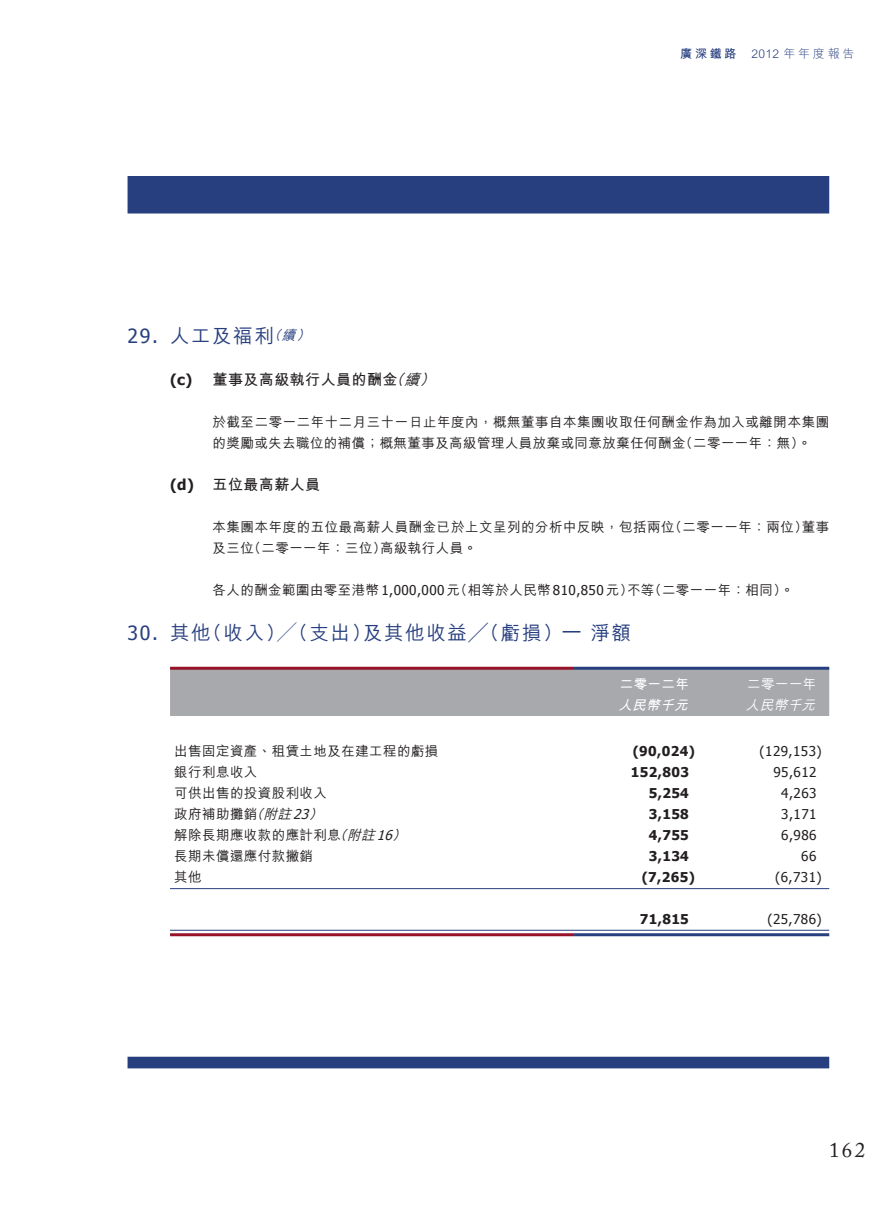
<style>
.page{position:relative;width:893px;height:1212px;background:#fff}
.page>*{position:absolute;margin:0;border:0;box-sizing:border-box;transform-origin:0 0}
.t1{font:21px "Adobe Caslon";color:#231f20}
.t2{font:19.5px "M Hei HK Medium E Ten B5 H";letter-spacing:.08em;color:#273f7f}
.t3{font:15px "M Hei HK Bold E Ten B5 H";letter-spacing:.03em;color:#231f20}
.t4{font:13.5px/21px "M Hei HK Medium E Ten B5 H";letter-spacing:.03em;color:#231f20}
.t5{font:700 13.5px "Tahoma";letter-spacing:.03em;color:#231f20}
.t6{font:13.5px "Tahoma";letter-spacing:.03em;color:#231f20}
.t7{font:13.5px "M Hei HK Bold E Ten B5 H";letter-spacing:.03em;color:#fff}
.t8{font:13.5px "M Hei HK Medium E Ten B5 H";letter-spacing:.03em;color:#fff}
.t9{font:italic 13.5px "M Hei HK Bold E Ten B5 H";color:#fff}
.t10{font:italic 13.5px "M Hei HK Medium E Ten B5 H";color:#fff}
.t11{font:12px "M Hei HK Light E Ten B5 H";letter-spacing:.23em;color:#273f7f}
.s1{font-family:"M Hei HK Bold E Ten B5 H"}
.s2{font-family:"Tahoma"}
.s3{font-style:italic;font-size:13.5px}
.s4{font-family:"Tahoma";font-weight:700}
.s5{font-family:"M Hei HK Medium E Ten B5 H";font-style:italic}
.s6{font-family:"DF Li Hei HK W3 E Ten B5 H"}
.s7{font-style:italic}
.s8{font-family:"Tahoma";font-style:italic}
</style>
<div class="page">
<div style="left:128px;top:1057px;width:701px;height:11px;background:#273f7f"></div>
<div style="left:127px;top:176px;width:702px;height:38px;background:#273f7f"></div>
<div style="left:170px;top:670px;width:659px;height:46px;background:#a8a9ad"></div>
<hr style="left:574px;top:930px;width:255px;height:1px;background:#273f7f">
<hr style="left:574px;top:933px;width:255px;height:3px;background:#273f7f">
<hr style="left:574px;top:667px;width:255px;height:3px;background:#273f7f">
<hr style="left:170px;top:930px;width:404px;height:1px;background:#273f7f">
<hr style="left:170px;top:933px;width:404px;height:3px;background:#96132a">
<hr style="left:170px;top:667px;width:404px;height:3px;background:#96132a">
<hr style="left:170px;top:888px;width:659px;height:1px;background:#273f7f">
<p class="t11" style="left:680px;top:49px;width:176px"><span class="s1">廣深鐵路　</span>2012 年年度報告</p>
<h2 class="t2" style="left:128px;top:328px;width:187px"><span class="s2">29.</span> 人工及福利<span class="s3">（續）</span></h2>
<p class="t3" style="left:170px;top:373px;width:270px"><span class="s4">(c)</span> 董事及高級執行人員的酬金<span class="s5">（續）</span></p>
<p class="t4" style="left:213px;top:413px;width:618px">於截至二零一二年十二月三十一日止年度內，概無董事自本集團收取任何酬金作為加入或離開本集團的獎勵或失去職位的補償；概無董事及高級管理人員放棄或同意放棄任何酬金（二零一一年：無）。</p>
<p class="t3" style="left:170px;top:478px;width:152px"><span class="s4">(d)</span> 五位最高薪人員</p>
<p class="t4" style="left:213px;top:518px;width:618px">本集團本年度的五位最高薪人員酬金已於上文呈列的分析中反映，包括兩位（二零一一年：兩位）董事及三位（二零一一年：三位）高級執行人員。</p>
<p class="t4" style="left:213px;top:581px;width:583px">各人的酬金範圍由零至港幣<span class="s2">1,000,000</span>元（相等於人民幣<span class="s2">810,850</span>元）不等（二零一一年：相同）。</p>
<h2 class="t2" style="left:128px;top:625px;width:505px"><span class="s2">30.</span> 其他（收入）<span class="s6">╱</span>（支出）及其他收益╱（虧損）<span class="s2">—</span> 淨額</h2>
<p class="t7" style="left:620px;top:679px;width:71px">二零一二年</p>
<p class="t8" style="left:747px;top:679px;width:71px">二零一一年</p>
<p class="t9" style="left:618px;top:700px;width:74px">人民幣千元</p>
<p class="t10" style="left:746px;top:700px;width:74px">人民幣千元</p>
<p class="t4" style="left:174px;top:743px;width:266px">出售固定資產、租賃土地及在建工程的虧損</p>
<p class="t5" style="left:633px;top:743px;width:64px">(90,024)</p>
<p class="t6" style="left:759px;top:743px;width:64px">(129,153)</p>
<p class="t4" style="left:174px;top:764px;width:85px">銀行利息收入</p>
<p class="t5" style="left:631px;top:764px;width:60px">152,803</p>
<p class="t6" style="left:773px;top:764px;width:45px">95,612</p>
<p class="t4" style="left:174px;top:785px;width:154px">可供出售的投資股利收入</p>
<p class="t5" style="left:649px;top:785px;width:42px">5,254</p>
<p class="t6" style="left:781px;top:785px;width:37px">4,263</p>
<p class="t4" style="left:174px;top:806px;width:153px">政府補助攤銷<span class="s7">（附註</span><span class="s8">23</span><span class="s7">）</span></p>
<p class="t5" style="left:649px;top:806px;width:42px">3,158</p>
<p class="t6" style="left:781px;top:806px;width:37px">3,171</p>
<p class="t4" style="left:174px;top:827px;width:236px">解除長期應收款的應計利息<span class="s7">（附註</span><span class="s8">16</span><span class="s7">）</span></p>
<p class="t5" style="left:649px;top:827px;width:42px">4,755</p>
<p class="t6" style="left:781px;top:827px;width:37px">6,986</p>
<p class="t4" style="left:174px;top:848px;width:140px">長期未償還應付款撇銷</p>
<p class="t5" style="left:649px;top:848px;width:42px">3,134</p>
<p class="t6" style="left:801px;top:848px;width:17px">66</p>
<p class="t4" style="left:174px;top:869px;width:29px">其他</p>
<p class="t5" style="left:642px;top:869px;width:55px">(7,265)</p>
<p class="t6" style="left:775px;top:869px;width:48px">(6,731)</p>
<p class="t5" style="left:640px;top:911px;width:51px">71,815</p>
<p class="t6" style="left:767px;top:911px;width:56px">(25,786)</p>
<h1 class="t1" style="left:829px;top:1141px;width:37px">162</h1>
</div>
